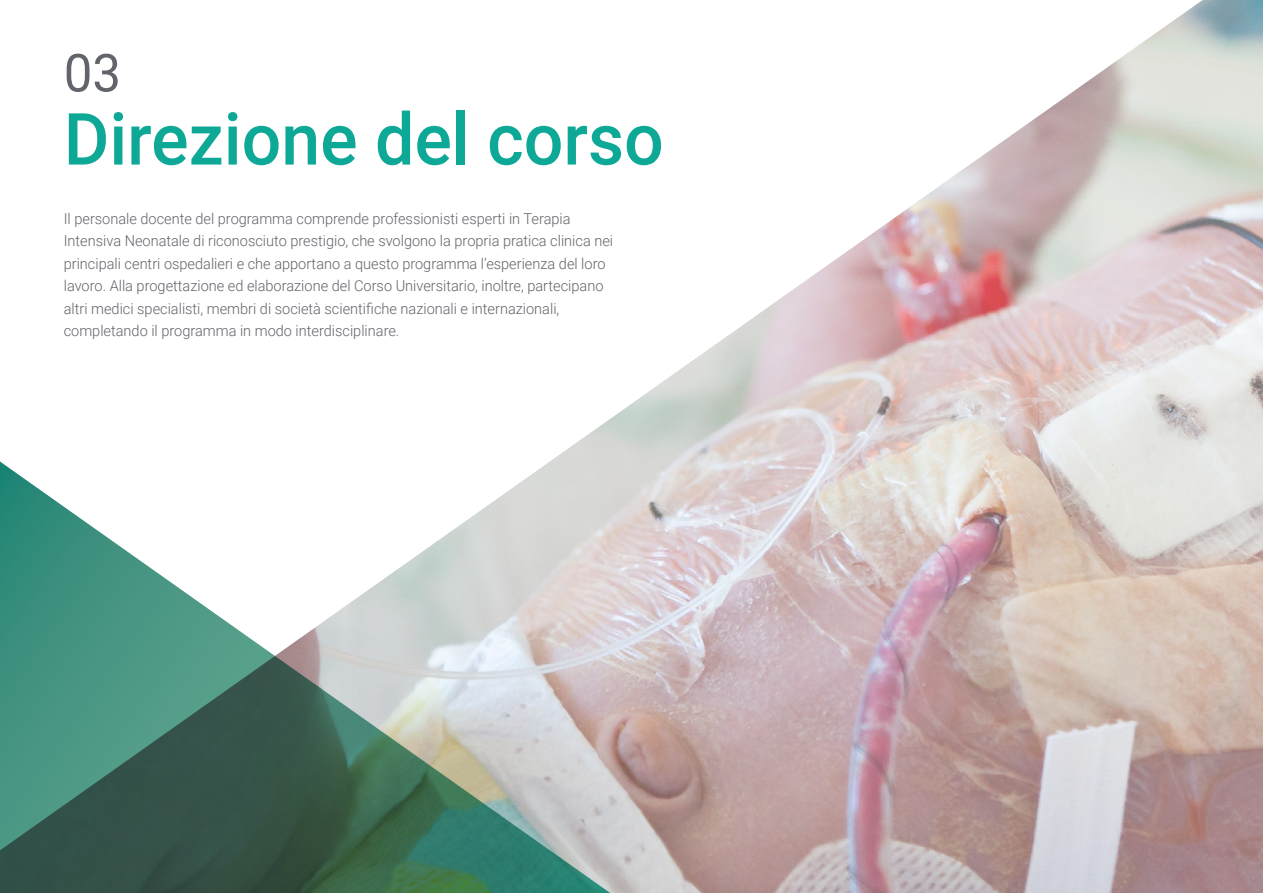
<style>
.page{position:relative;width:1263px;height:893px;background:#fff}
.page>*{position:absolute;margin:0;border:0;box-sizing:border-box;transform-origin:0 0}
.t1{font:500 72px "Roboto";color:#0ea996}
.t2{font:52.5px "Roboto";color:#61646a}
.t3{font:300 15px/22.5px "Roboto";color:#61646a}
</style>
<div class="page">
<img style="left:572px;top:0;width:691px;height:893px">
<svg style="left:0;top:446px;width:640px;height:447px"></svg>
<h2 class="t2" style="left:64px;top:36px;width:59px">03</h2>
<h1 class="t1" style="left:64px;top:89px;width:601px">Direzione del corso</h1>
<p class="t3" style="left:64px;top:207px;width:551px">Il personale docente del programma comprende professionisti esperti in Terapia Intensiva Neonatale di riconosciuto prestigio, che svolgono la propria pratica clinica nei principali centri ospedalieri e che apportano a questo programma l’esperienza del loro lavoro. Alla progettazione ed elaborazione del Corso Universitario, inoltre, partecipano altri medici specialisti, membri di società scientifiche nazionali e internazionali, completando il programma in modo interdisciplinare.</p>
</div>
